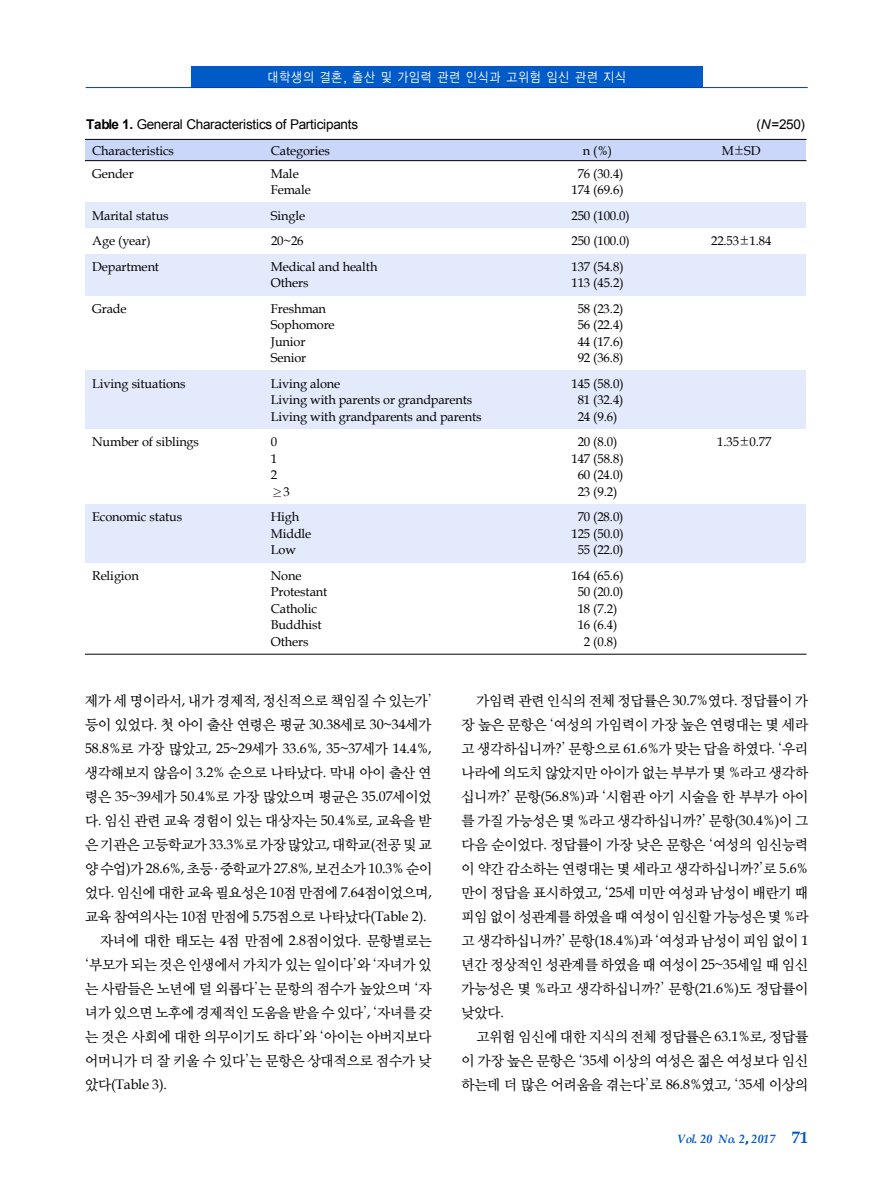
<style>
.page{position:relative;width:893px;height:1191px;background:#fff}
.page>*{position:absolute;margin:0;border:0;box-sizing:border-box;transform-origin:0 0}
.t1{font:13.95px/24px "Korean MJ B";letter-spacing:-.005em;color:#000;text-align:justify}
.t2{font:13.95px "Book Antiqua";letter-spacing:-.01em;color:#000}
.t3{font:13.95px/24px "Korean MJ B";letter-spacing:.015em;color:#000}
.t4{font:13.95px "Korean MJ B";letter-spacing:-.04em;color:#000}
.t5{font:13.95px "Korean MJ B";letter-spacing:-.045em;color:#000}
.t6{font:13.5px "Arial";letter-spacing:-.02em;color:#000}
.t7{font:12.75px/16.5px "Book Antiqua";letter-spacing:-.015em;color:#000}
.t8{font:12.75px "Korean GD M";letter-spacing:.085em;color:#fff;scale:.9 1}
.t9{font:12.75px "Korean MJ M";color:#000}
.t10{font:italic 700 12px "Book Antiqua";letter-spacing:.005em;color:#005ac8}
.s1{font-weight:700}
.s2{font-style:italic}
.s3{font-family:"Dotum"}
.s4{font-family:"Book Antiqua"}
.s5{font-family:"Batang"}
.s6{font-family:"Korean MJ B"}
.s7{font-family:"Haansoft Batang"}
.s8{font-family:"Batang";font-weight:400}
.s9{font-style:normal;font-size:16.5px}
</style>
<div class="page">
<div style="left:191px;top:66px;width:511px;height:22px;background:#005ac8"></div>
<hr style="left:86px;top:87px;width:721px;height:1px;background:#003dba">
<div style="left:85px;top:139px;width:179px;height:22px;background:#cad6fa"></div>
<div style="left:264px;top:139px;width:255px;height:22px;background:#cad6fa"></div>
<div style="left:519px;top:139px;width:157px;height:22px;background:#cad6fa"></div>
<div style="left:676px;top:139px;width:130px;height:22px;background:#cad6fa"></div>
<div style="left:85px;top:203px;width:179px;height:25px;background:#e3eafc"></div>
<div style="left:264px;top:203px;width:255px;height:25px;background:#e3eafc"></div>
<div style="left:519px;top:203px;width:157px;height:25px;background:#e3eafc"></div>
<div style="left:676px;top:203px;width:130px;height:25px;background:#e3eafc"></div>
<div style="left:85px;top:254px;width:179px;height:42px;background:#e3eafc"></div>
<div style="left:264px;top:254px;width:255px;height:42px;background:#e3eafc"></div>
<div style="left:519px;top:254px;width:157px;height:42px;background:#e3eafc"></div>
<div style="left:676px;top:254px;width:130px;height:42px;background:#e3eafc"></div>
<div style="left:85px;top:371px;width:179px;height:58px;background:#e3eafc"></div>
<div style="left:264px;top:371px;width:255px;height:58px;background:#e3eafc"></div>
<div style="left:519px;top:371px;width:157px;height:58px;background:#e3eafc"></div>
<div style="left:676px;top:371px;width:130px;height:58px;background:#e3eafc"></div>
<div style="left:85px;top:504px;width:179px;height:59px;background:#e3eafc"></div>
<div style="left:264px;top:504px;width:255px;height:59px;background:#e3eafc"></div>
<div style="left:519px;top:504px;width:157px;height:59px;background:#e3eafc"></div>
<div style="left:676px;top:504px;width:130px;height:59px;background:#e3eafc"></div>
<hr style="left:85px;top:139px;width:721px;height:1px;background:#000">
<hr style="left:85px;top:160px;width:721px;height:1px;background:#000">
<hr style="left:85px;top:654px;width:721px;height:1px;background:#000">
<p class="t8" style="left:267px;top:71px;width:399px">대학생의 결혼, 출산 및 가임력 관련 인식과 고위험 임신 관련 지식</p>
<p class="t6" style="left:86px;top:117px;width:273px"><span class="s1">Table 1.</span> General Characteristics of Participants</p>
<p class="t6" style="left:756px;top:117px;width:50px">(<span class="s2">N</span>=250)</p>
<p class="t7" style="left:92px;top:142px;width:83px">Characteristics</p>
<p class="t7" style="left:271px;top:142px;width:60px">Categories</p>
<p class="t7" style="left:583px;top:142px;width:31px">n (%)</p>
<p class="t7" style="left:722px;top:142px;width:40px">M<span class="s3">±</span>SD</p>
<p class="t7" style="left:92px;top:166px;width:43px">Gender</p>
<p class="t7" style="left:271px;top:166px;width:41px">Male<br>Female</p>
<p class="t7" style="left:571px;top:166px;width:54px;text-align:center">76 (30.4)<br>174 (69.6)</p>
<p class="t7" style="left:92px;top:208px;width:78px">Marital status</p>
<p class="t7" style="left:271px;top:208px;width:36px">Single</p>
<p class="t7" style="left:571px;top:208px;width:60px">250 (100.0)</p>
<p class="t7" style="left:92px;top:233px;width:60px">Age (year)</p>
<p class="t7" style="left:271px;top:233px;width:34px">20~26</p>
<p class="t7" style="left:571px;top:233px;width:60px">250 (100.0)</p>
<p class="t7" style="left:711px;top:233px;width:62px">22.53<span class="s3">±</span>1.84</p>
<p class="t7" style="left:92px;top:259px;width:68px">Department</p>
<p class="t7" style="left:271px;top:259px;width:108px">Medical and health<br>Others</p>
<p class="t7" style="left:571px;top:259px;width:54px">137 (54.8)<br>113 (45.2)</p>
<p class="t7" style="left:92px;top:301px;width:36px">Grade</p>
<p class="t7" style="left:271px;top:301px;width:65px">Freshman<br>Sophomore<br>Junior<br>Senior</p>
<p class="t7" style="left:577px;top:301px;width:47px;text-align:justify">58 (23.2)<br>56 (22.4)<br>44 (17.6)<br>92 (36.8)</p>
<p class="t7" style="left:92px;top:376px;width:95px">Living situations</p>
<p class="t7" style="left:271px;top:376px;width:212px">Living alone<br>Living with parents or grandparents<br>Living with grandparents and parents</p>
<p class="t7" style="left:571px;top:376px;width:54px;text-align:center">145 (58.0)<br>81 (32.4)<br>24 (9.6)</p>
<p class="t7" style="left:92px;top:434px;width:108px">Number of siblings</p>
<p class="t7" style="left:271px;top:434px;width:8px;text-align:justify">0<br>1<br>2</p>
<p class="t9" style="left:271px;top:486px;width:21px">≥<span class="s4">3</span></p>
<p class="t7" style="left:571px;top:434px;width:54px;text-align:center">20 (8.0)<br>147 (58.8)<br>60 (24.0)<br>23 (9.2)</p>
<p class="t7" style="left:717px;top:434px;width:56px">1.35<span class="s3">±</span>0.77</p>
<p class="t7" style="left:92px;top:509px;width:91px">Economic status</p>
<p class="t7" style="left:271px;top:509px;width:42px">High<br>Middle<br>Low</p>
<p class="t7" style="left:571px;top:509px;width:54px;text-align:center">70 (28.0)<br>125 (50.0)<br>55 (22.0)</p>
<p class="t7" style="left:92px;top:568px;width:48px">Religion</p>
<p class="t7" style="left:271px;top:568px;width:58px">None<br>Protestant<br>Catholic<br>Buddhist<br>Others</p>
<p class="t7" style="left:571px;top:568px;width:54px;text-align:center">164 (65.6)<br>50 (20.0)<br>18 (7.2)<br>16 (6.4)<br>2 (0.8)</p>
<p class="t3" style="left:85px;top:689px;width:348px">제가 세 명이라서<span class="s4">,</span> 내가 경제적<span class="s4">,</span> 정신적으로 책임질 수 있는가<span class="s5">’ </span>등이 있었다<span class="s4">.</span> 첫 아이 출산 연령은 평균 <span class="s4">30.38</span>세로 <span class="s4">30~34</span>세가</p>
<p class="t2" style="left:85px;top:740px;width:348px">58.8%<span class="s6">로 가장 많았고</span>, 25~29<span class="s6">세가</span> 33.6%, 35~37<span class="s6">세가</span> 14.4%,</p>
<p class="t1" style="left:85px;top:761px;width:348px">생각해보지 않음이 <span class="s4">3.2%</span> 순으로 나타났다<span class="s4">.</span> 막내 아이 출산 연 령은 <span class="s4">35~39</span>세가 <span class="s4">50.4%</span>로 가장 많았으며 평균은 <span class="s4">35.07</span>세이었 다<span class="s4">.</span> 임신 관련 교육 경험이 있는 대상자는 <span class="s4">50.4%</span>로<span class="s4">,</span> 교육을 받 은 기관은 고등학교가 <span class="s4">33.3%</span>로 가장 많았고<span class="s4">,</span> 대학교<span class="s4">(</span>전공 및 교</p>
<p class="t2" style="left:85px;top:860px;width:348px"><span class="s6">양 수업</span>)<span class="s6">가</span> 28.6%, <span class="s6">초등</span> <span class="s7">․</span> <span class="s6">중학교가</span> 27.8%, <span class="s6">보건소가</span> 10.3% <span class="s6">순이</span></p>
<p class="t1" style="left:85px;top:881px;width:348px">었다<span class="s4">.</span> 임신에 대한 교육 필요성은 <span class="s4">10</span>점 만점에 <span class="s4">7.64</span>점이었으며<span class="s4">,</span></p>
<p class="t4" style="left:85px;top:910px;width:343px">교육 참여의사는 <span class="s4">10</span>점 만점에 <span class="s4">5.75</span>점으로 나타났다<span class="s4">(Table 2).</span></p>
<p class="t1" style="left:100px;top:929px;width:333px">자녀에 대한 태도는 <span class="s4">4</span>점 만점에 <span class="s4">2.8</span>점이었다<span class="s4">.</span> 문항별로는</p>
<p class="t1" style="left:85px;top:953px;width:347px"><span class="s5">‘</span>부모가 되는 것은 인생에서 가치가 있는 일이다<span class="s5">’</span>와 <span class="s5">‘</span>자녀가 있</p>
<p class="t5" style="left:85px;top:982px;width:348px">는 사람들은 노년에 덜 외롭다<span class="s5">’</span>는 문항의 점수가 높았으며 <span class="s5">‘</span>자</p>
<p class="t1" style="left:85px;top:1001px;width:348px">녀가 있으면 노후에 경제적인 도움을 받을 수 있다<span class="s5">’</span><span class="s4">,</span> <span class="s5">‘</span>자녀를 갖</p>
<p class="t1" style="left:85px;top:1025px;width:348px">는 것은 사회에 대한 의무이기도 하다<span class="s5">’</span>와 <span class="s5">‘</span>아이는 아버지보다</p>
<p class="t3" style="left:85px;top:1049px;width:348px">어머니가 더 잘 키울 수 있다<span class="s5">’</span>는 문항은 상대적으로 점수가 낮</p>
<p class="t2" style="left:85px;top:1076px;width:83px"><span class="s6">았다</span>(Table 3).</p>
<p class="t1" style="left:461px;top:689px;width:349px;text-indent:15px">가임력 관련 인식의 전체 정답률은 <span class="s4">30.7%</span>였다<span class="s4">.</span> 정답률이 가 장 높은 문항은 <span class="s5">‘</span>여성의 가임력이 가장 높은 연령대는 몇 세라 고 생각하십니까<span class="s4">?</span><span class="s5">’</span> 문항으로 <span class="s4">61.6%</span>가 맞는 답을 하였다<span class="s4">.</span> <span class="s5">‘</span>우리 나라에 의도치 않았지만 아이가 없는 부부가 몇 <span class="s4">%</span>라고 생각하 십니까<span class="s4">?</span><span class="s5">’</span> 문항<span class="s4">(56.8%)</span>과 <span class="s5">‘</span>시험관 아기 시술을 한 부부가 아이 를 가질 가능성은 몇 <span class="s4">%</span>라고 생각하십니까<span class="s4">?</span><span class="s5">’</span> 문항<span class="s4">(30.4%)</span>이 그 다음 순이었다<span class="s4">.</span> 정답률이 가장 낮은 문항은 <span class="s5">‘</span>여성의 임신능력 이 약간 감소하는 연령대는 몇 세라고 생각하십니까<span class="s4">?</span><span class="s5">’</span>로 <span class="s4">5.6% </span>만이 정답을 표시하였고<span class="s4">,</span> <span class="s5">‘</span><span class="s4">25</span>세 미만 여성과 남성이 배란기 때 피임 없이 성관계를 하였을 때 여성이 임신할 가능성은 몇 <span class="s4">%</span>라 고 생각하십니까<span class="s4">?</span><span class="s5">’</span> 문항<span class="s4">(18.4%)</span>과 <span class="s5">‘</span>여성과 남성이 피임 없이 <span class="s4">1 </span>년간 정상적인 성관계를 하였을 때 여성이 <span class="s4">25~35</span>세일 때 임신 가능성은 몇 <span class="s4">%</span>라고 생각하십니까<span class="s4">?</span><span class="s5">’</span> 문항<span class="s4">(21.6%)</span>도 정답률이 낮았다<span class="s4">.</span></p>
<p class="t1" style="left:461px;top:1025px;width:348px;text-indent:15px">고위험 임신에 대한 지식의 전체 정답률은 <span class="s4">63.1%</span>로<span class="s4">,</span> 정답률 이 가장 높은 문항은 <span class="s5">‘</span><span class="s4">35</span>세 이상의 여성은 젊은 여성보다 임신 하는데 더 많은 어려움을 겪는다<span class="s5">’</span>로 <span class="s4">86.8%</span>였고<span class="s4">,</span> <span class="s5">‘</span><span class="s4">35</span>세 이상의</p>
<p class="t10" style="left:677px;top:1132px;width:133px">Vol. 20 No. 2<span class="s8">,</span>2017 <span class="s9">71</span></p>
</div>
